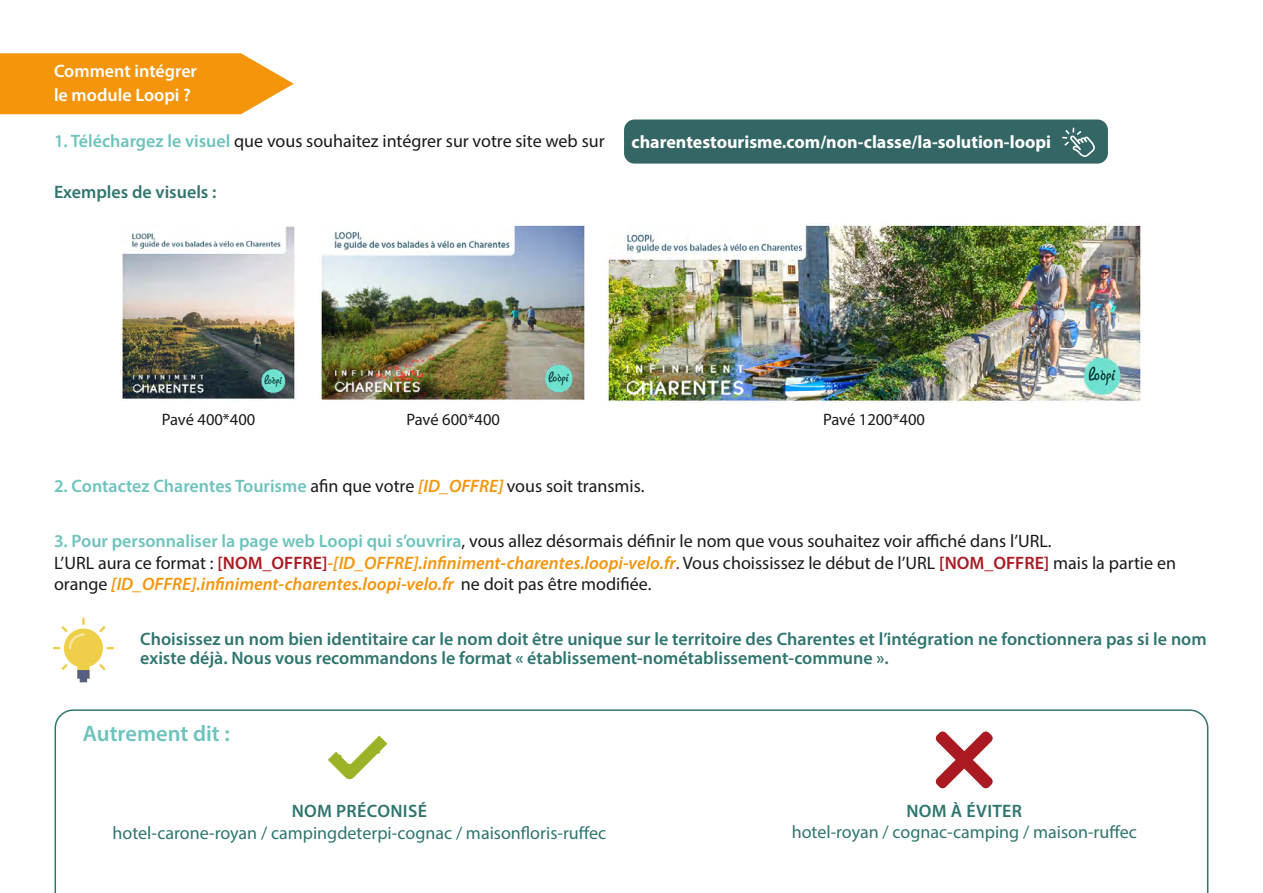
<style>
.page{position:relative;width:1263px;height:893px;background:#fff}
.page>*{position:absolute;margin:0;border:0;box-sizing:border-box;transform-origin:0 0}
.t1{font:600 22.5px "Myriad Pro";color:#6ec3bd}
.t2{font:18px/21.6px "Myriad Pro";color:#1a1a1a}
.t3{font:600 18px/19.5px "Myriad Pro";color:#30756f}
.t4{font:18px "Myriad Pro";color:#2f756f}
.t5{font:700 18px "Myriad Pro";color:#fff}
.t6{font:600 18px/24px "Myriad Pro";color:#fff}
.t7{font:600 18px "Myriad Pro";letter-spacing:.02em;color:#2f756f}
.t8{font:16.5px "Myriad Pro";color:#1a1a1a}
.s1{font-weight:600;color:#6ec3bd}
.s2{font-weight:600;font-style:italic;color:#f4950c}
.s3{font-weight:600;color:#aa1a23}
.s4{color:#aa1a23}
</style>
<div class="page">
<img style="left:120px;top:226px;width:177px;height:174px">
<img style="left:321px;top:225px;width:264px;height:176px">
<img style="left:606px;top:225px;width:536px;height:177px">
<svg style="left:0;top:53px;width:294px;height:61px;background:#f59e22"></svg>
<svg style="left:55px;top:709px;width:1153px;height:184px"></svg>
<svg style="left:935px;top:731px;width:58px;height:58px"></svg>
<svg style="left:325px;top:733px;width:65px;height:48px"></svg>
<svg style="left:53px;top:618px;width:61px;height:64px"></svg>
<div style="left:624px;top:120px;width:484px;height:44px;background:#346666;border-radius:10px"></div>
<svg style="left:1062px;top:128px;width:33px;height:29px"></svg>
<p class="t6" style="left:54px;top:58px;width:145px">Comment intégrer le module Loopi ?</p>
<p class="t2" style="left:54px;top:130px;width:552px"><span class="s1">1. Téléchargez le visuel</span> que vous souhaitez intégrer sur votre site web sur</p>
<p class="t3" style="left:54px;top:181px;width:164px">Exemples de visuels :</p>
<p class="t5" style="left:631px;top:130px;width:421px">charentestourisme.com/non-classe/la-solution-loopi</p>
<p class="t8" style="left:162px;top:409px;width:95px">Pavé 400*400</p>
<p class="t8" style="left:406px;top:409px;width:95px">Pavé 600*400</p>
<p class="t8" style="left:823px;top:409px;width:104px">Pavé 1200*400</p>
<p class="t2" style="left:54px;top:475px;width:592px"><span class="s1">2. Contactez Charentes Tourisme</span> afin que votre <span class="s2">[ID_OFFRE]</span> vous soit transmis.</p>
<p class="t2" style="left:54px;top:530px;width:1123px"><span class="s1">3. Pour personnaliser la page web Loopi qui s’ouvrira</span>, vous allez désormais définir le nom que vous souhaitez voir affiché dans l’URL.<br>L’URL aura ce format : <span class="s3">[NOM_OFFRE]</span><span class="s2">-[ID_OFFRE].infiniment-charentes.loopi-velo.fr</span><span class="s4">.</span> Vous choississez le début de l’URL <span class="s3">[NOM_OFFRE]</span> mais la partie en orange <span class="s2">[ID_OFFRE].infiniment-charentes.loopi-velo.fr</span> ne doit pas être modifiée.</p>
<p class="t3" style="left:140px;top:628px;width:1068px">Choisissez un nom bien identitaire car le nom doit être unique sur le territoire des Charentes et l’intégration ne fonctionnera pas si le nom existe déjà. Nous vous recommandons le format « établissement-nométablissement-commune ».</p>
<p class="t1" style="left:83px;top:719px;width:148px">Autrement dit :</p>
<p class="t7" style="left:292px;top:800px;width:137px">NOM PRÉCONISÉ</p>
<p class="t4" style="left:113px;top:822px;width:495px">hotel-carone-royan / campingdeterpi-cognac / maisonfloris-ruffec</p>
<p class="t7" style="left:906px;top:799px;width:117px">NOM À ÉVITER</p>
<p class="t4" style="left:792px;top:821px;width:346px">hotel-royan / cognac-camping / maison-ruffec</p>
</div>
